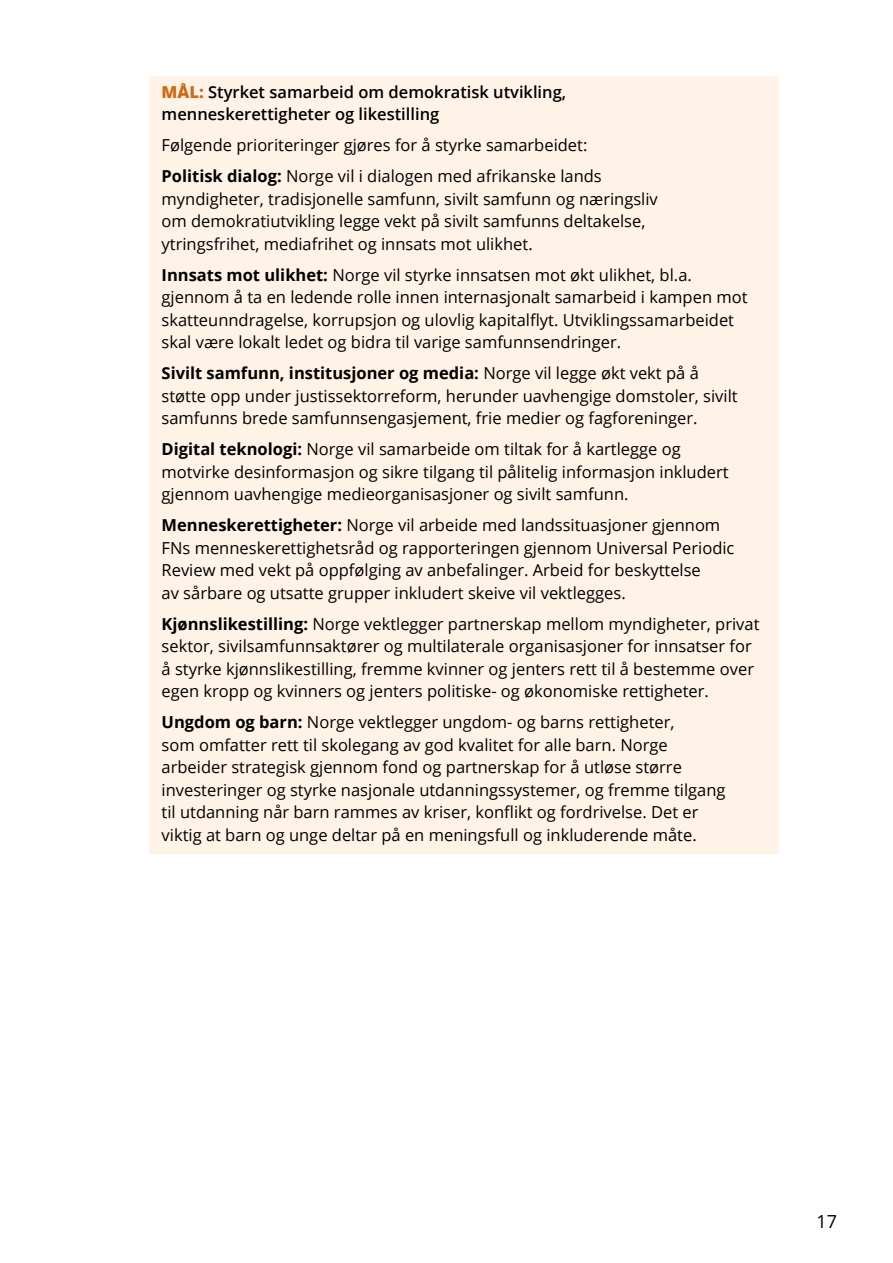
<style>
.page{position:relative;width:893px;height:1263px;background:#fff}
.page>*{position:absolute;margin:0;border:0;box-sizing:border-box;transform-origin:0 0}
.t1{font:18px "Open Sans";color:#000}
.opplisting_3{font:16.5px/22.5px "Open Sans";color:#000}
.opplisting{font:600 16.5px/22.5px "Open Sans";color:#000}
.opplisting_2{font:16.5px "Open Sans";color:#000}
.s1{font-weight:800;color:#cc6b19}
.s2{font-weight:700}
</style>
<div class="page">
<div style="left:149px;top:77px;width:629px;height:56px;background:#fff3e7"></div>
<div style="left:149px;top:130px;width:629px;height:34px;background:#fff3e7"></div>
<div style="left:149px;top:161px;width:629px;height:101px;background:#fff3e7"></div>
<div style="left:149px;top:260px;width:629px;height:101px;background:#fff3e7"></div>
<div style="left:149px;top:358px;width:629px;height:79px;background:#fff3e7"></div>
<div style="left:149px;top:434px;width:629px;height:79px;background:#fff3e7"></div>
<div style="left:149px;top:510px;width:629px;height:101px;background:#fff3e7"></div>
<div style="left:149px;top:609px;width:629px;height:101px;background:#fff3e7"></div>
<div style="left:149px;top:707px;width:629px;height:146px;background:#fff3e7"></div>
<p class="opplisting" style="left:162px;top:80px;width:406px"><span class="s1">MÅL:</span> Styrket samarbeid om demokratisk utvikling, menneskerettigheter og likestilling</p>
<p class="opplisting_2" style="left:162px;top:134px;width:427px">Følgende prioriteringer gjøres for å styrke samarbeidet:</p>
<p class="opplisting_3" style="left:162px;top:165px;width:498px"><span class="s2">Politisk dialog:</span> Norge vil i dialogen med afrikanske lands myndigheter, tradisjonelle samfunn, sivilt samfunn og næringsliv om demokratiutvikling legge vekt på sivilt samfunns deltakelse, ytringsfrihet, mediafrihet og innsats mot ulikhet.</p>
<p class="opplisting_3" style="left:162px;top:263px;width:587px"><span class="s2">Innsats mot ulikhet:</span> Norge vil styrke innsatsen mot økt ulikhet, bl.a. gjennom å ta en ledende rolle innen internasjonalt samarbeid i kampen mot skatteunndragelse, korrupsjon og ulovlig kapitalflyt. Utviklingssamarbeidet skal være lokalt ledet og bidra til varige samfunnsendringer.</p>
<p class="opplisting_3" style="left:162px;top:362px;width:578px"><span class="s2">Sivilt samfunn, institusjoner og media:</span> Norge vil legge økt vekt på å støtte opp under justissektorreform, herunder uavhengige domstoler, sivilt samfunns brede samfunnsengasjement, frie medier og fagforeninger.</p>
<p class="opplisting_3" style="left:162px;top:438px;width:569px"><span class="s2">Digital teknologi:</span> Norge vil samarbeide om tiltak for å kartlegge og motvirke desinformasjon og sikre tilgang til pålitelig informasjon inkludert gjennom uavhengige medieorganisasjoner og sivilt samfunn.</p>
<p class="opplisting_3" style="left:162px;top:514px;width:574px"><span class="s2">Menneskerettigheter:</span> Norge vil arbeide med landssituasjoner gjennom FNs menneskerettighetsråd og rapporteringen gjennom Universal Periodic Review med vekt på oppfølging av anbefalinger. Arbeid for beskyttelse<br>av sårbare og utsatte grupper inkludert skeive vil vektlegges.</p>
<p class="opplisting_3" style="left:162px;top:612px;width:599px"><span class="s2">Kjønnslikestilling:</span> Norge vektlegger partnerskap mellom myndigheter, privat sektor, sivilsamfunnsaktører og multilaterale organisasjoner for innsatser for å styrke kjønnslikestilling, fremme kvinner og jenters rett til å bestemme over egen kropp og kvinners og jenters politiske- og økonomiske rettigheter.</p>
<p class="opplisting_3" style="left:162px;top:711px;width:565px"><span class="s2">Ungdom og barn:</span> Norge vektlegger ungdom- og barns rettigheter,<br>som omfatter rett til skolegang av god kvalitet for alle barn. Norge arbeider strategisk gjennom fond og partnerskap for å utløse større investeringer og styrke nasjonale utdanningssystemer, og fremme tilgang til utdanning når barn rammes av kriser, konflikt og fordrivelse. Det er viktig at barn og unge deltar på en meningsfull og inkluderende måte.</p>
<p class="t1" style="left:816px;top:1208px;width:22px">17</p>
</div>
